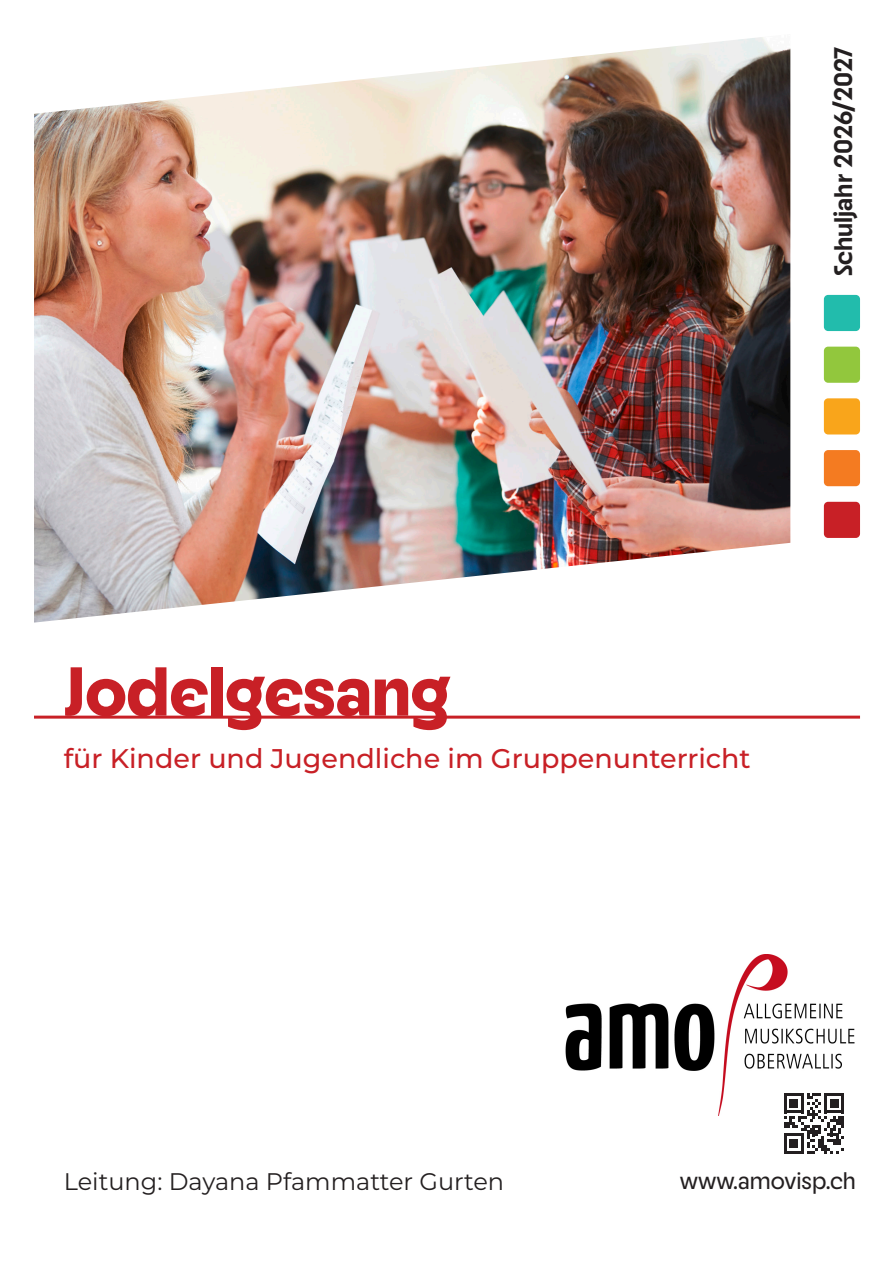
<style>
.page{position:relative;width:893px;height:1263px;background:#fff}
.page>*{position:absolute;margin:0;border:0;box-sizing:border-box;transform-origin:0 0}
.t1{font:800 69px "Neighbor";color:#c82026}
.t2{font:500 27px "Montserrat";color:#c82026}
.t3{font:700 25.5px "Neighbor";letter-spacing:-.005em;color:#231f20}
.t4{font:24px "Montserrat";color:#231f20}
.t5{font:24px "Neighbor";color:#231f20}
</style>
<div class="page">
<img style="left:565px;top:954px;width:290px;height:162px">
<hr style="left:34px;top:716px;width:826px;height:3px;background:#c82026">
<div style="left:824px;top:295px;width:36px;height:36px;background:#22bcac;border-radius:4px"></div>
<div style="left:824px;top:347px;width:36px;height:36px;background:#92c73d;border-radius:4px"></div>
<div style="left:824px;top:398px;width:36px;height:36px;background:#f9a51b;border-radius:4px"></div>
<div style="left:824px;top:450px;width:36px;height:36px;background:#f47b21;border-radius:4px"></div>
<div style="left:824px;top:502px;width:36px;height:36px;background:#c82026;border-radius:4px"></div>
<img style="left:34px;top:37px;width:756px;height:586px">
<svg style="left:784px;top:1093px;width:60px;height:61px"></svg>
<p class="t3" style="left:828px;top:276px;width:232px;rotate:-90deg">Schuljahr 2026/2027</p>
<h1 class="t1" style="left:64px;top:649px;width:388px">Jodelgesang</h1>
<p class="t2" style="left:64px;top:739px;width:688px">für Kinder und Jugendliche im Gruppenunterricht</p>
<p class="t4" style="left:64px;top:1164px;width:442px">Leitung: Dayana Pfammatter Gurten</p>
<p class="t5" style="left:680px;top:1167px;width:178px">www.amovisp.ch</p>
</div>
